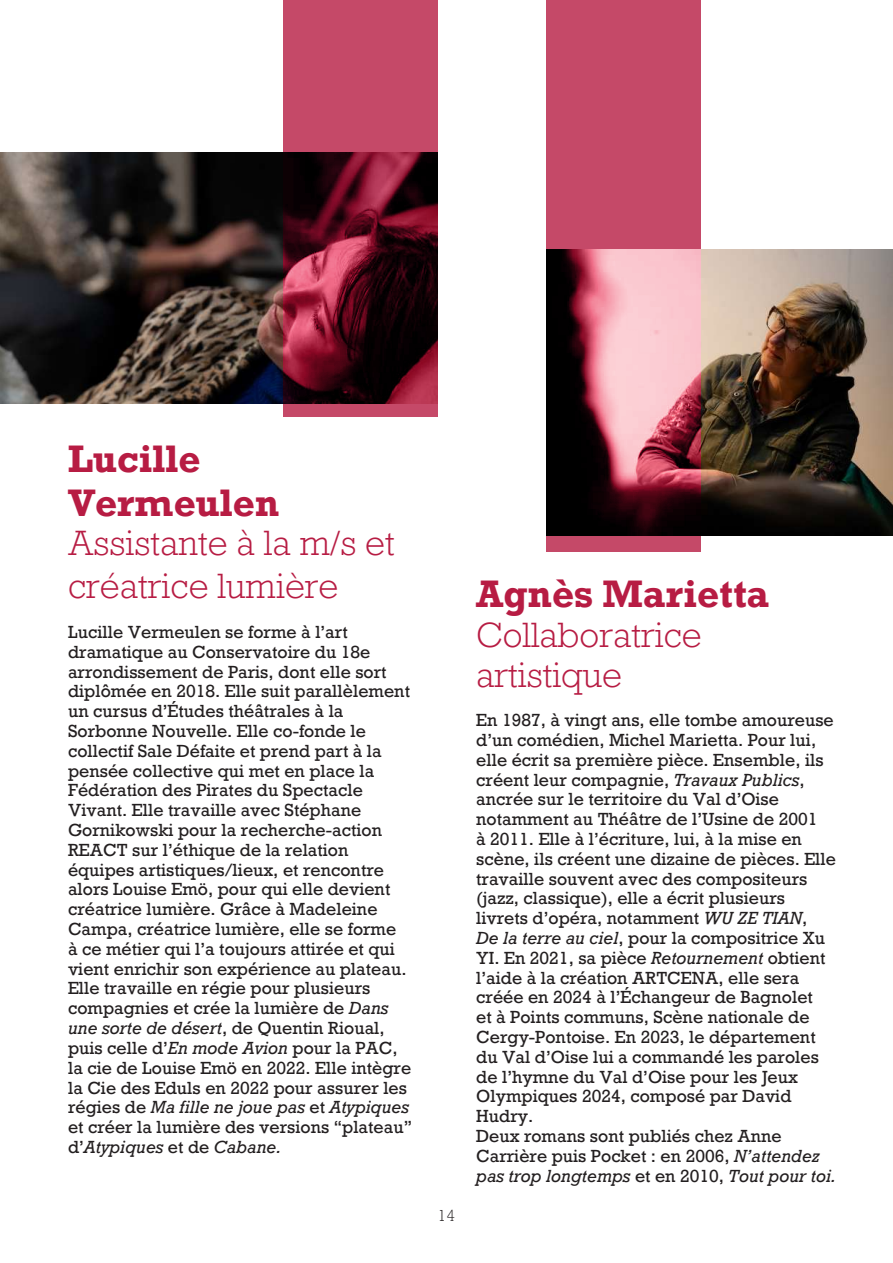
<style>
.page{position:relative;width:893px;height:1263px;background:#fff}
.page>*{position:absolute;margin:0;border:0;box-sizing:border-box;transform-origin:0 0}
.t1{font:700 36px/43.2px "Rockwell Nova";color:#b71c43}
.t2{font:300 33px/43.2px "Rockwell Nova";color:#b71c43}
.t3{font:16.5px/19.8px "Rockwell Nova";color:#231f20}
.t4{font:300 15px "Rockwell Nova";color:#231f20}
.s1{font-style:italic}
</style>
<div class="page">
<img style="left:701px;top:250px;width:192px;height:286px">
<svg style="left:546px;top:0;width:155px;height:552px;background:#a85366"></svg>
<img style="left:0;top:153px;width:283px;height:250px">
<svg style="left:283px;top:0;width:155px;height:417px;background:#7e273c"></svg>
<h1 class="t1" style="left:68px;top:437px;width:213px">Lucille<br>Vermeulen</h1>
<h2 class="t2" style="left:68px;top:521px;width:328px">Assistante à la m/s et créatrice lumière</h2>
<p class="t3" style="left:68px;top:622px;width:345px">Lucille Vermeulen se forme à l’art dramatique au Conservatoire du 18e arrondissement de Paris, dont elle sort diplômée en 2018. Elle suit parallèlement un cursus d’Études théâtrales à la Sorbonne Nouvelle. Elle co-fonde le collectif Sale Défaite et prend part à la pensée collective qui met en place la Fédération des Pirates du Spectacle Vivant. Elle travaille avec Stéphane Gornikowski pour la recherche-action REACT sur l’éthique de la relation équipes artistiques/lieux, et rencontre alors Louise Emö, pour qui elle devient créatrice lumière. Grâce à Madeleine Campa, créatrice lumière, elle se forme<br>à ce métier qui l’a toujours attirée et qui vient enrichir son expérience au plateau.<br>Elle travaille en régie pour plusieurs compagnies et crée la lumière de <span class="s1">Dans une sorte de désert</span>, de Quentin Rioual, puis celle d’<span class="s1">En mode Avion</span> pour la PAC, la cie de Louise Emö en 2022. Elle intègre la Cie des Eduls en 2022 pour assurer les régies de <span class="s1">Ma fille ne joue pas</span> et <span class="s1">Atypiques </span>et créer la lumière des versions “plateau” d’<span class="s1">Atypiques</span> et de <span class="s1">Cabane.</span></p>
<p class="t4" style="left:438px;top:1206px;width:19px">14</p>
<h1 class="t1" style="left:476px;top:572px;width:295px">Agnès Marietta</h1>
<h2 class="t2" style="left:476px;top:615px;width:227px;line-height:39.6px">Collaboratrice artistique</h2>
<p class="t3" style="left:476px;top:711px;width:361px">En 1987, à vingt ans, elle tombe amoureuse d’un comédien, Michel Marietta. Pour lui, elle écrit sa première pièce. Ensemble, ils créent leur compagnie, <span class="s1">Travaux Publics</span>, ancrée sur le territoire du Val d’Oise notamment au Théâtre de l’Usine de 2001<br>à 2011. Elle à l’écriture, lui, à la mise en scène, ils créent une dizaine de pièces. Elle travaille souvent avec des compositeurs (jazz, classique), elle a écrit plusieurs livrets d’opéra, notamment <span class="s1">WU ZE TIAN</span>,<br><span class="s1">De la terre au ciel</span>, pour la compositrice Xu YI. En 2021, sa pièce <span class="s1">Retournement</span> obtient l’aide à la création ARTCENA, elle sera créée en 2024 à l’Échangeur de Bagnolet<br>et à Points communs, Scène nationale de Cergy-Pontoise. En 2023, le département du Val d’Oise lui a commandé les paroles de l’hymne du Val d’Oise pour les Jeux Olympiques 2024, composé par David Hudry.<br>Deux romans sont publiés chez Anne Carrière puis Pocket : en 2006, <span class="s1">N’attendez pas trop longtemps</span> et en 2010, <span class="s1">Tout pour toi.</span></p>
</div>
